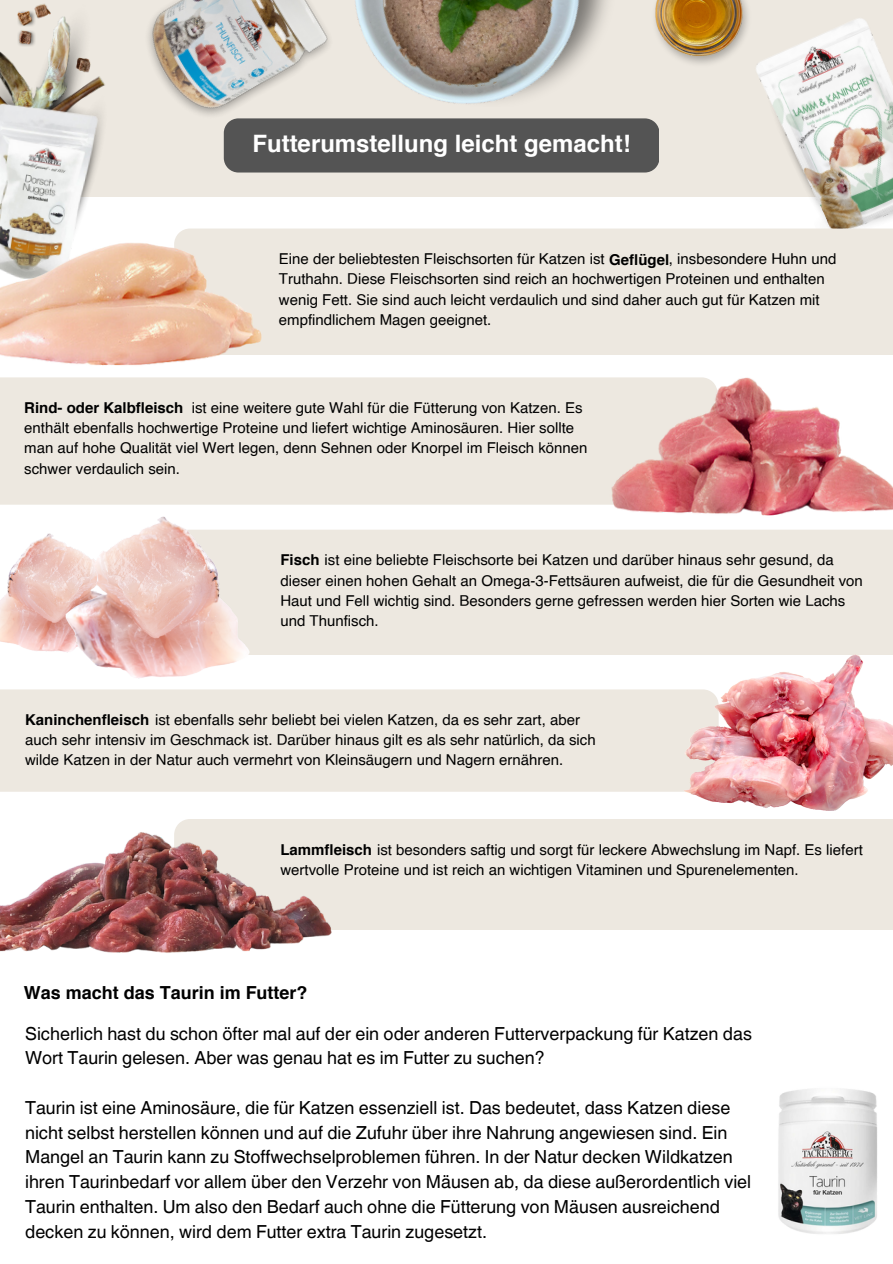
<style>
.page{position:relative;width:893px;height:1264px;background:#fff}
.page>*{position:absolute;margin:0;border:0;box-sizing:border-box;transform-origin:0 0}
.t1{font:700 24px "Helvetica";color:#fff}
.t2{font:18px/24.8px "Helvetica World";color:#000}
.t3{font:700 18px "Helvetica";color:#000}
.t4{font:15px/20.2px "Helvetica";color:#000}
.t5{font:700 15px "Helvetica";color:#000}
.s1{font-weight:700}
</style>
<div class="page">
<div style="left:0;top:0;width:892px;height:197px;background:#ede8e0"></div>
<svg style="left:644px;top:118px;width:15px;height:54px"></svg>
<img style="left:655px;top:0;width:68px;height:64px">
<img style="left:0;top:3px;width:76px;height:86px">
<img style="left:395px;top:0;width:249px;height:172px">
<img style="left:723px;top:0;width:169px;height:228px">
<img style="left:76px;top:0;width:319px;height:173px">
<div style="left:276px;top:529px;width:616px;height:126px;background:#ede8e0"></div>
<div style="left:276px;top:554px;width:41px;height:15px;background:#ede8e0"></div>
<img style="left:0;top:575px;width:9px;height:68px">
<img style="left:9px;top:516px;width:267px;height:162px">
<div style="left:0;top:689px;width:659px;height:102px;background:#ede8e0"></div>
<div style="left:0;top:714px;width:141px;height:14px;background:#ede8e0"></div>
<img style="left:659px;top:641px;width:233px;height:170px">
<div style="left:363px;top:819px;width:529px;height:110px;background:#ede8e0"></div>
<div style="left:279px;top:843px;width:85px;height:15px;background:#ede8e0"></div>
<img style="left:0;top:756px;width:363px;height:197px">
<img style="left:778px;top:1089px;width:99px;height:145px">
<div style="left:0;top:377px;width:527px;height:127px;background:#ede8e0"></div>
<div style="left:0;top:402px;width:173px;height:14px;background:#ede8e0"></div>
<img style="left:527px;top:377px;width:365px;height:162px">
<div style="left:340px;top:228px;width:552px;height:127px;background:#ede8e0"></div>
<div style="left:608px;top:250px;width:60px;height:20px;background:#ede8e0;border-radius:10px"></div>
<img style="left:0;top:89px;width:113px;height:99px">
<img style="left:0;top:188px;width:340px;height:209px">
<p class="t1" style="left:252px;top:133px;width:380px">Futterumstellung leicht gemacht!</p>
<p class="t4" style="left:279px;top:250px;width:392px">Eine der beliebtesten Fleischsorten für Katzen ist <span class="s1">Geflügel</span></p>
<p class="t4" style="left:279px;top:250px;width:559px;text-indent:357px">ügel , insbesondere Huhn und Truthahn. Diese Fleischsorten sind reich an hochwertigen Proteinen und enthalten wenig Fett. Sie sind auch leicht verdaulich und sind daher auch gut für Katzen mit empfindlichem Magen geeignet.</p>
<p class="t4" style="left:24px;top:399px;width:564px;text-indent:167px">ist eine weitere gute Wahl für die Fütterung von Katzen. Es enthält ebenfalls hochwertige Proteine und liefert wichtige Aminosäuren. Hier sollte man auf hohe Qualität viel Wert legen, denn Sehnen oder Knorpel im Fleisch können schwer verdaulich sein.</p>
<p class="t4" style="left:55px;top:399px;width:117px">- oder Kalbfleisch</p>
<p class="t5" style="left:24px;top:401px;width:160px">Rind- oder Kalbfleisch</p>
<p class="t5" style="left:280px;top:553px;width:41px">Fisch</p>
<p class="t4" style="left:280px;top:551px;width:584px;text-indent:27px">h ist eine beliebte Fleischsorte bei Katzen und darüber hinaus sehr gesund, da dieser einen hohen Gehalt an Omega-3-Fettsäuren aufweist, die für die Gesundheit von Haut und Fell wichtig sind. Besonders gerne gefressen werden hier Sorten wie Lachs und Thunfisch.</p>
<p class="t4" style="left:25px;top:710px;width:572px;text-indent:30px">nchenfleisch ist ebenfalls sehr beliebt bei vielen Katzen, da es sehr zart, aber auch sehr intensiv im Geschmack ist. Darüber hinaus gilt es als sehr natürlich, da sich wilde Katzen in der Natur auch vermehrt von Kleinsäugern und Nagern ernähren.</p>
<p class="t5" style="left:25px;top:713px;width:126px">Kaninchenfleisch</p>
<p class="t4" style="left:280px;top:840px;width:584px;text-indent:42px">fleisch ist besonders saftig und sorgt für leckere Abwechslung im Napf. Es liefert wertvolle Proteine und ist reich an wichtigen Vitaminen und Spurenelementen.</p>
<p class="t5" style="left:280px;top:843px;width:93px">Lammfleisch</p>
<p class="t3" style="left:24px;top:985px;width:285px">Was macht das Taurin im Futter?</p>
<p class="t2" style="left:25px;top:1020px;width:728px">Sicherlich hast du schon öfter mal auf der ein oder anderen Futterverpackung für Katzen das<br>Wort Taurin gelesen. Aber was genau hat es im Futter zu suchen?</p>
<p class="t2" style="left:25px;top:1095px;width:727px">Taurin ist eine Aminosäure, die für Katzen essenziell ist. Das bedeutet, dass Katzen diese nicht selbst herstellen können und auf die Zufuhr über ihre Nahrung angewiesen sind. Ein Mangel an Taurin kann zu Stoffwechselproblemen führen. In der Natur decken Wildkatzen ihren Taurinbedarf vor allem über den Verzehr von Mäusen ab, da diese außerordentlich viel Taurin enthalten. Um also den Bedarf auch ohne die Fütterung von Mäusen ausreichend decken zu können, wird dem Futter extra Taurin zugesetzt.</p>
</div>
